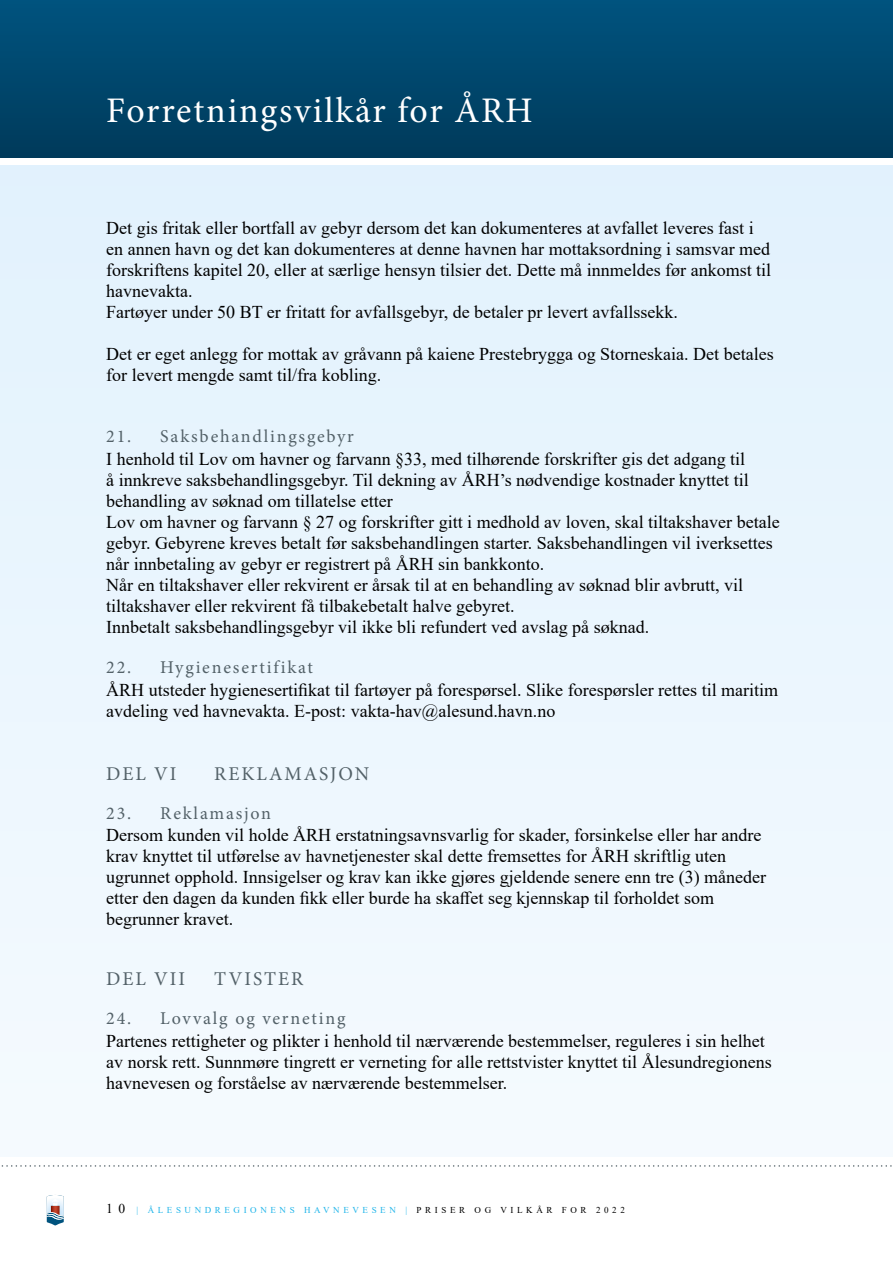
<style>
.page{position:relative;width:893px;height:1263px;background:#fff}
.page>*{position:absolute;margin:0;border:0;box-sizing:border-box;transform-origin:0 0}
.t1{font:36px "Minion Pro";letter-spacing:.05em;color:#fff}
.t2{font:19.5px "Minion Pro";letter-spacing:.1em;color:#536168}
.t3{font:18px/21px "Times New Roman";color:#000}
.t4{font:18px "Minion Pro";letter-spacing:.1em;color:#536168}
.t5{font:9px "Times New Roman";letter-spacing:.4em;color:#21b5ea}
.s1{font-size:13.5px;color:#000}
.s2{color:#000}
</style>
<div class="page">
<div style="left:0;top:0;width:893px;height:157px;background:linear-gradient(to bottom,#00537f,#003a5b)"></div>
<div style="left:0;top:166px;width:893px;height:991px;background:#ebf6fe"></div>
<svg style="left:1px;top:1165px;width:891px;height:2px"></svg>
<svg style="left:47px;top:1195px;width:17px;height:31px"></svg>
<h1 class="t1" style="left:106px;top:87px;width:428px">Forretningsvilkår for ÅRH</h1>
<p class="t3" style="left:106px;top:216px;width:666px">Det gis fritak eller bortfall av gebyr dersom det kan dokumenteres at avfallet leveres fast i en annen havn og det kan dokumenteres at denne havnen har mottaksordning i samsvar med forskriftens kapitel 20, eller at særlige hensyn tilsier det. Dette må innmeldes før ankomst til havnevakta.<br>Fartøyer under 50 BT er fritatt for avfallsgebyr, de betaler pr levert avfallssekk.</p>
<p class="t3" style="left:106px;top:343px;width:669px">Det er eget anlegg for mottak av gråvann på kaiene Prestebrygga og Storneskaia. Det betales for levert mengde samt til/fra kobling.</p>
<p class="t4" style="left:106px;top:424px;width:249px">21. Saksbehandlingsgebyr</p>
<p class="t3" style="left:106px;top:447px;width:675px">I henhold til Lov om havner og farvann §33, med tilhørende forskrifter gis det adgang til<br>å innkreve saksbehandlingsgebyr. Til dekning av ÅRH’s nødvendige kostnader knyttet til behandling av søknad om tillatelse etter<br>Lov om havner og farvann § 27 og forskrifter gitt i medhold av loven, skal tiltakshaver betale gebyr. Gebyrene kreves betalt før saksbehandlingen starter. Saksbehandlingen vil iverksettes når innbetaling av gebyr er registrert på ÅRH sin bankkonto.<br>Når en tiltakshaver eller rekvirent er årsak til at en behandling av søknad blir avbrutt, vil tiltakshaver eller rekvirent få tilbakebetalt halve gebyret.<br>Innbetalt saksbehandlingsgebyr vil ikke bli refundert ved avslag på søknad.</p>
<p class="t4" style="left:106px;top:655px;width:208px">22. Hygienesertifikat</p>
<p class="t3" style="left:106px;top:679px;width:673px">ÅRH utsteder hygienesertifikat til fartøyer på forespørsel. Slike forespørsler rettes til maritim avdeling ved havnevakta. E-post: vakta-hav@alesund.havn.no</p>
<p class="t2" style="left:106px;top:760px;width:72px">DEL VI</p>
<p class="t2" style="left:214px;top:760px;width:156px">REKLAMASJON</p>
<p class="t4" style="left:106px;top:801px;width:166px">23. Reklamasjon</p>
<p class="t3" style="left:106px;top:824px;width:661px">Dersom kunden vil holde ÅRH erstatningsavnsvarlig for skader, forsinkelse eller har andre krav knyttet til utførelse av havnetjenester skal dette fremsettes for ÅRH skriftlig uten ugrunnet opphold. Innsigelser og krav kan ikke gjøres gjeldende senere enn tre (3) måneder etter den dagen da kunden fikk eller burde ha skaffet seg kjennskap til forholdet som begrunner kravet.</p>
<p class="t2" style="left:106px;top:966px;width:80px">DEL VII</p>
<p class="t2" style="left:214px;top:966px;width:90px">TVISTER</p>
<p class="t4" style="left:106px;top:1006px;width:241px">24. Lovvalg og verneting</p>
<p class="t3" style="left:106px;top:1029px;width:667px">Partenes rettigheter og plikter i henhold til nærværende bestemmelser, reguleres i sin helhet av norsk rett. Sunnmøre tingrett er verneting for alle rettstvister knyttet til Ålesundregionens havnevesen og forståelse av nærværende bestemmelser.</p>
<p class="t5" style="left:106px;top:1204px;width:520px"><span class="s1">10</span> | ÅLESUNDREGIONENS HAVNEVESEN | <span class="s2">PRISER OG VILKÅR FOR 2022</span></p>
</div>
